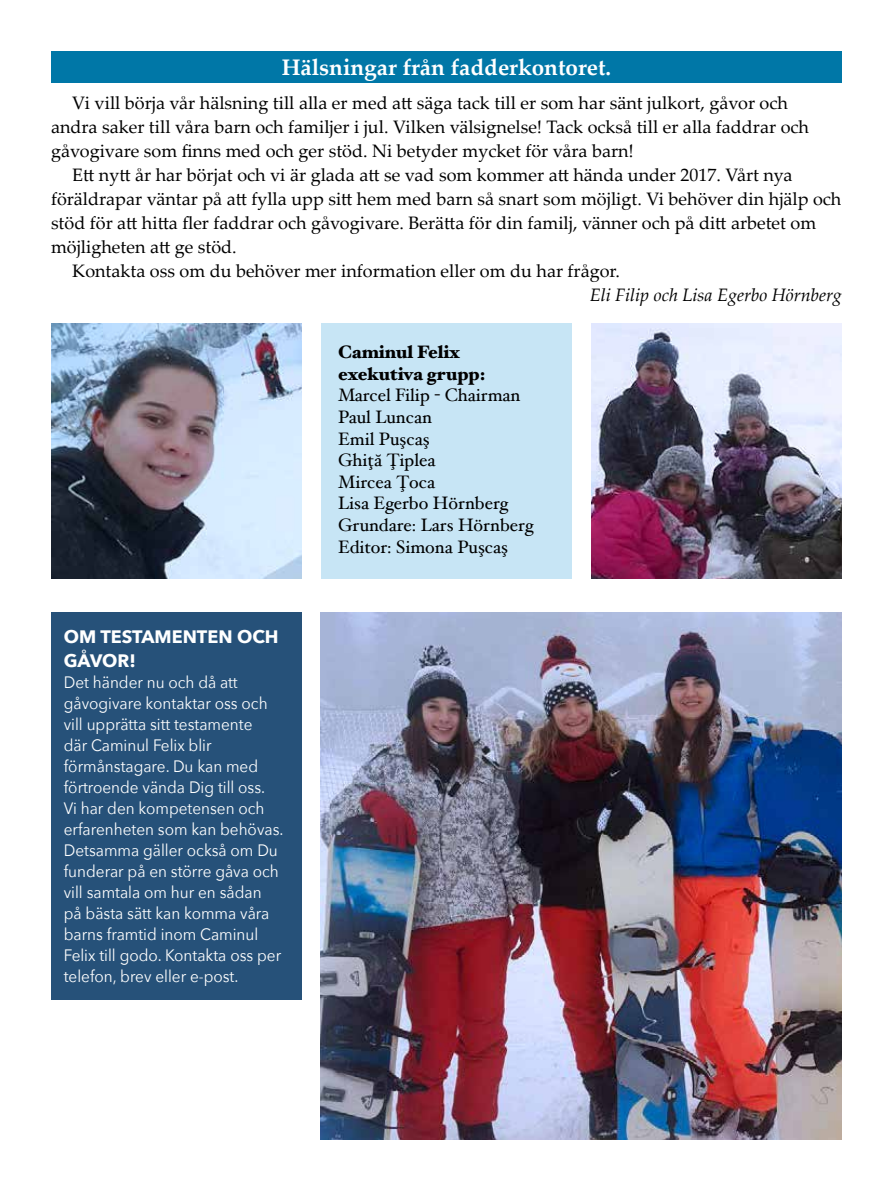
<style>
.page{position:relative;width:893px;height:1191px;background:#fff}
.page>*{position:absolute;margin:0;border:0;box-sizing:border-box;transform-origin:0 0}
.t1{font:700 22.5px "Palatino Linotype";color:#fff}
.t2{font:18px/24px "Palatino Linotype";color:#000}
.t3{font:18px/21.6px "Hoefler Text";color:#000}
.t4{font:italic 18px "Palatino Linotype";color:#000}
.t5{font:900 18px/21.6px "Hoefler Text";color:#000}
.t6{font:700 18px/24px "Avenir Next";color:#fff}
.t7{font:16.5px/21px "Avenir Next";color:#fff;scale:.93 1}
</style>
<div class="page">
<div style="left:51px;top:51px;width:791px;height:32px;background:#0077a7"></div>
<div style="left:51px;top:612px;width:251px;height:387px;background:#265179"></div>
<div style="left:321px;top:323px;width:251px;height:255px;background:#c7e5f5"></div>
<img style="left:51px;top:323px;width:251px;height:255px">
<img style="left:591px;top:323px;width:251px;height:255px">
<img style="left:320px;top:612px;width:522px;height:528px">
<p class="t1" style="left:282px;top:52px;width:331px">Hälsningar från fadderkontoret.</p>
<p class="t2" style="left:51px;top:90px;width:759px;text-indent:21px">Vi vill börja vår hälsning till alla er med att säga tack till er som har sänt julkort, gåvor och andra saker till våra barn och familjer i jul. Vilken välsignelse! Tack också till er alla faddrar och gåvogivare som finns med och ger stöd. Ni betyder mycket för våra barn!</p>
<p class="t2" style="left:72px;top:162px;width:722px">Ett nytt år har börjat och vi är glada att se vad som kommer att hända under 2017. Vårt nya</p>
<p class="t2" style="left:51px;top:186px;width:792px">föräldrapar väntar på att fylla upp sitt hem med barn så snart som möjligt. Vi behöver din hjälp och</p>
<p class="t2" style="left:51px;top:210px;width:767px">stöd för att hitta fler faddrar och gåvogivare. Berätta för din familj, vänner och på ditt arbetet om</p>
<p class="t2" style="left:51px;top:234px;width:187px">möjligheten att ge stöd.</p>
<p class="t2" style="left:72px;top:258px;width:549px">Kontakta oss om du behöver mer information eller om du har frågor.</p>
<p class="t4" style="left:590px;top:282px;width:254px">Eli Filip och Lisa Egerbo Hörnberg</p>
<p class="t6" style="left:64px;top:624px;width:216px">OM TESTAMENTEN OCH<br>GÅVOR!</p>
<p class="t7" style="left:64px;top:671px;width:238px">Det händer nu och då att gåvogivare kontaktar oss och vill upprätta sitt testamente<br>där Caminul Felix blir förmånstagare. Du kan med förtroende vända Dig till oss.<br>Vi har den kompetensen och erfarenheten som kan behövas.<br>Detsamma gäller också om Du funderar på en större gåva och vill samtala om hur en sådan på bästa sätt kan komma våra barns framtid inom Caminul<br>Felix till godo. Kontakta oss per telefon, brev eller e-post.</p>
<p class="t5" style="left:338px;top:341px;width:149px">Caminul Felix exekutiva grupp:</p>
<p class="t3" style="left:338px;top:384px;width:197px">Marcel Filip - Chairman<br>Paul Luncan<br>Emil Puşcaş<br>Ghiţă Ţiplea<br>Mircea Ţoca<br>Lisa Egerbo Hörnberg<br>Grundare: Lars Hörnberg<br>Editor: Simona Puşcaş</p>
</div>
